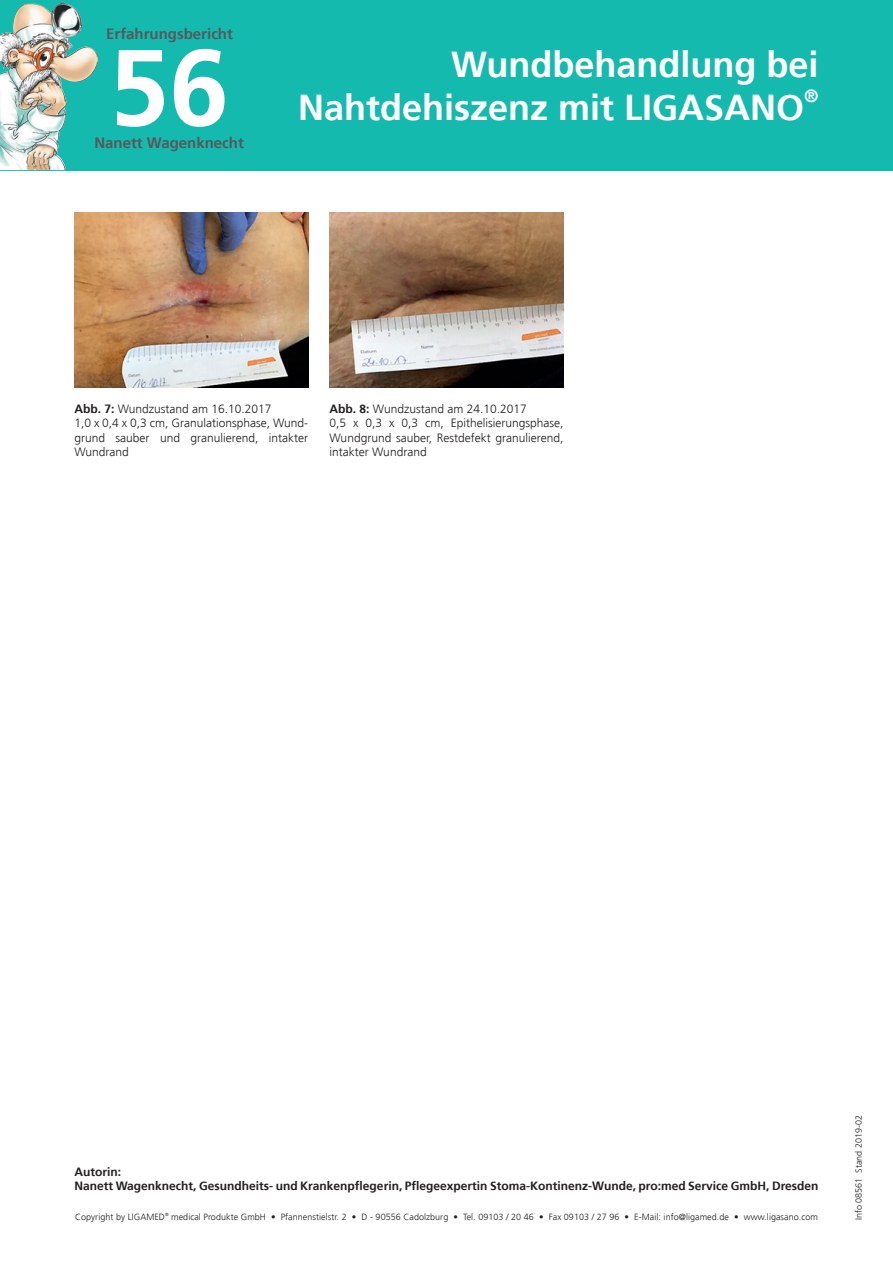
<style>
.page{position:relative;width:893px;height:1263px;background:#fff}
.page>*{position:absolute;margin:0;border:0;box-sizing:border-box;transform-origin:0 0}
.t1{font:700 108px "Frutiger";color:#fff}
.t2{font:700 36px/43.2px "Frutiger";color:#fff}
.t3{font:700 18px "Frutiger";color:#fff}
.t4{font:700 15px "Frutiger";color:#57585a}
.t5{font:300 12px/14.4px "Frutiger";color:#231f20}
.t6{font:700 12px/14.4px "Frutiger";color:#231f20}
.t7{font:300 9px "Frutiger";letter-spacing:.005em;color:#231f20}
.t8{font:300 4.5px "Frutiger";color:#231f20}
.s1{font-weight:700}
</style>
<div class="page">
<div style="left:0;top:0;width:893px;height:170px;background:#15baaf"></div>
<img style="left:18px;top:3px;width:45px;height:11px">
<img style="left:74px;top:213px;width:234px;height:175px">
<img style="left:330px;top:213px;width:233px;height:175px">
<p class="t4" style="left:106px;top:25px;width:128px">Erfahrungsbericht</p>
<h1 class="t1" style="left:109px;top:25px;width:122px">56</h1>
<h2 class="t2" style="left:298px;top:43px;width:522px;text-indent:153px">Wundbehandlung bei<br>Nahtdehiszenz mit LIGASANO</h2>
<h3 class="t3" style="left:804px;top:85px;width:16px">®</h3>
<p class="t4" style="left:94px;top:134px;width:151px">Nanett Wagenknecht</p>
<p class="t5" style="left:74px;top:402px;width:235px"><span class="s1">Abb. 7:</span> Wundzustand am 16.10.2017<br>1,0 x 0,4 x 0,3 cm, Granulationsphase, Wund&shy;grund sauber und granulierend, intakter<br>Wundrand</p>
<p class="t5" style="left:330px;top:402px;width:235px"><span class="s1">Abb. 8:</span> Wundzustand am 24.10.2017<br>0,5 x 0,3 x 0,3 cm, Epithelisierungsphase, Wundgrund sauber, Restdefekt granulierend, intakter Wundrand</p>
<p class="t6" style="left:74px;top:1164px;width:746px">Autorin:<br>Nanett Wagenknecht, Gesundheits- und Krankenpflegerin, Pflegeexpertin Stoma-Kontinenz-Wunde, pro:med Service GmbH, Dresden</p>
<p class="t7" style="left:75px;top:1212px;width:91px">Copyright by LIGAMED</p>
<p class="t8" style="left:165px;top:1212px;width:5px">®</p>
<p class="t7" style="left:171px;top:1212px;width:648px">medical Produkte GmbH • Pfannenstielstr. 2 • D - 90556 Cadolzburg • Tel. 09103 / 20 46 • Fax 09103 / 27 96 • E-Mail: info@ligamed.de • www.ligasano.com</p>
<p class="t7" style="left:854px;top:1220px;width:107px;rotate:-90deg">Info 08561 Stand 2019-02</p>
</div>
